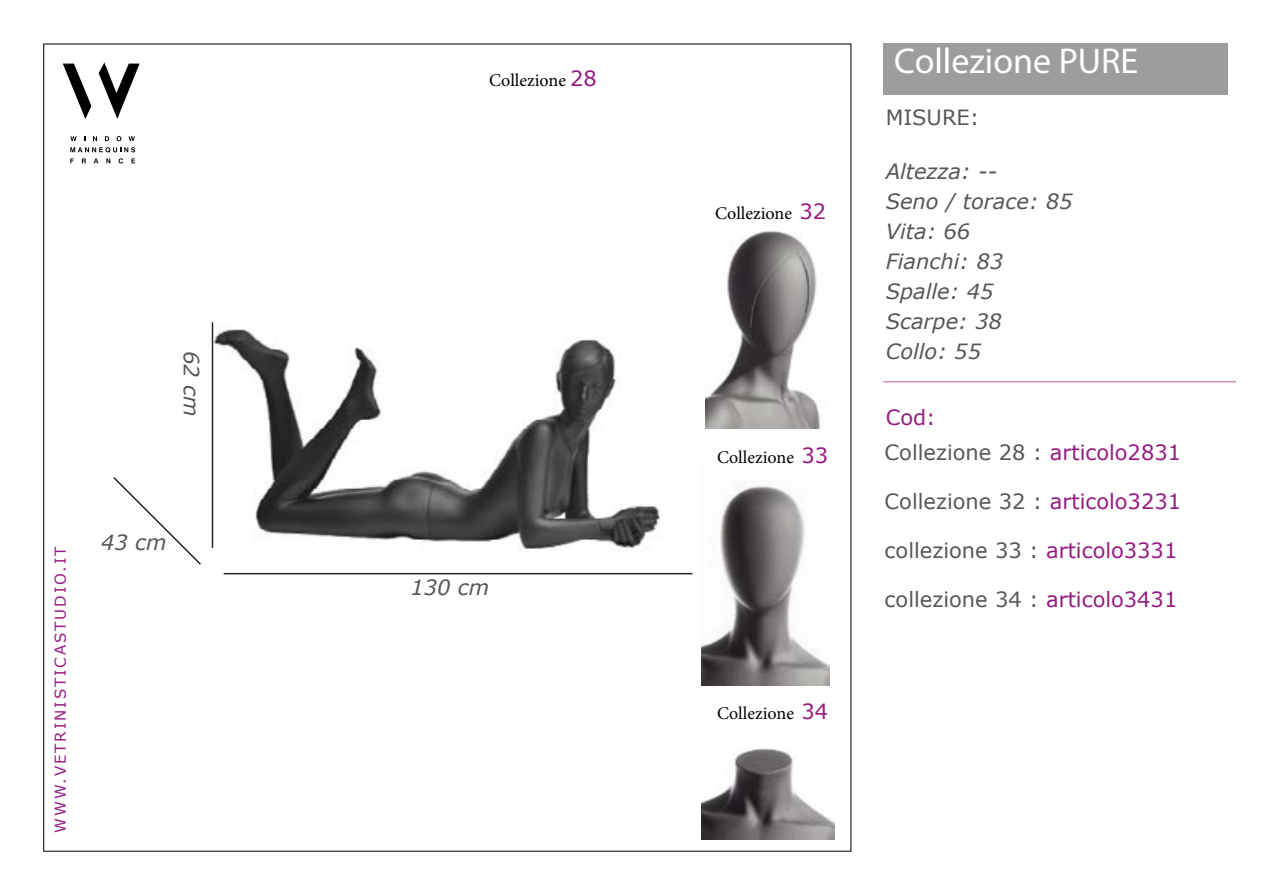
<style>
.page{position:relative;width:1263px;height:893px;background:#fff}
.page>*{position:absolute;margin:0;border:0;box-sizing:border-box;transform-origin:0 0}
.t1{font:36px "Myriad Pro";color:#fff}
.t2{font:21px "Verdana";color:#575756}
.t3{font:italic 21px/30px "Verdana";color:#575756}
.t4{font:21px/34.5px "Verdana";color:#951b81}
.t5{font:18px "Minion Pro";color:#000}
.t6{font:15px "Verdana";letter-spacing:.13em;color:#951b81}
.s1{font-family:"Verdana";font-size:21px;color:#951b81}
.s2{color:#575756}
.s3{color:#951b81}
</style>
<div class="page">
<div style="left:883px;top:44px;width:345px;height:51px;background:#9d9d9c"></div>
<hr style="left:883px;top:381px;width:353px;height:1px;background:#a71681">
<img style="left:705px;top:230px;width:116px;height:198px">
<img style="left:701px;top:486px;width:128px;height:200px">
<img style="left:701px;top:748px;width:133px;height:91px">
<svg style="left:63px;top:62px;width:77px;height:57px"></svg>
<svg style="left:70px;top:147px;width:65px;height:16px"></svg>
<svg style="left:70px;top:136px;width:7px;height:5px"></svg>
<svg style="left:93px;top:136px;width:4px;height:5px"></svg>
<svg style="left:105px;top:136px;width:4px;height:5px"></svg>
<svg style="left:117px;top:136px;width:4px;height:5px"></svg>
<svg style="left:129px;top:136px;width:6px;height:5px"></svg>
<svg style="left:113px;top:322px;width:580px;height:253px"></svg>
<p class="t3" style="left:207px;top:351px;width:67px;rotate:90deg">62 cm</p>
<p class="t6" style="left:50px;top:832px;width:287px;rotate:-90deg">WWW.VETRINISTICASTUDIO.IT</p>
<p class="t3" style="left:101px;top:527px;width:67px">43 cm</p>
<p class="t5" style="left:489px;top:68px;width:109px">Collezione <span class="s1">28</span></p>
<p class="t3" style="left:410px;top:573px;width:80px">130 cm</p>
<p class="t5" style="left:715px;top:201px;width:113px">Collezione <span class="s1">32</span></p>
<p class="t5" style="left:717px;top:445px;width:113px">Collezione <span class="s1">33</span></p>
<p class="t5" style="left:717px;top:701px;width:113px">Collezione <span class="s1">34</span></p>
<h1 class="t1" style="left:894px;top:38px;width:246px">Collezione PURE</h1>
<p class="t2" style="left:886px;top:103px;width:95px">MISURE:</p>
<p class="t3" style="left:886px;top:156px;width:188px">Altezza: --<br>Seno / torace: 85<br>Vita: 66<br>Fianchi: 83<br>Spalle: 45<br>Scarpe: 38<br>Collo: 55</p>
<p class="t4" style="left:885px;top:400px;width:298px">Cod:<br><span class="s2">Collezione 28 :</span> articolo2831</p>
<p class="t2" style="left:885px;top:487px;width:298px">Collezione 32 : <span class="s3">articolo3231</span></p>
<p class="t2" style="left:885px;top:536px;width:294px">collezione 33 : <span class="s3">articolo3331</span></p>
<p class="t2" style="left:885px;top:585px;width:294px">collezione 34 : <span class="s3">articolo3431</span></p>
</div>
